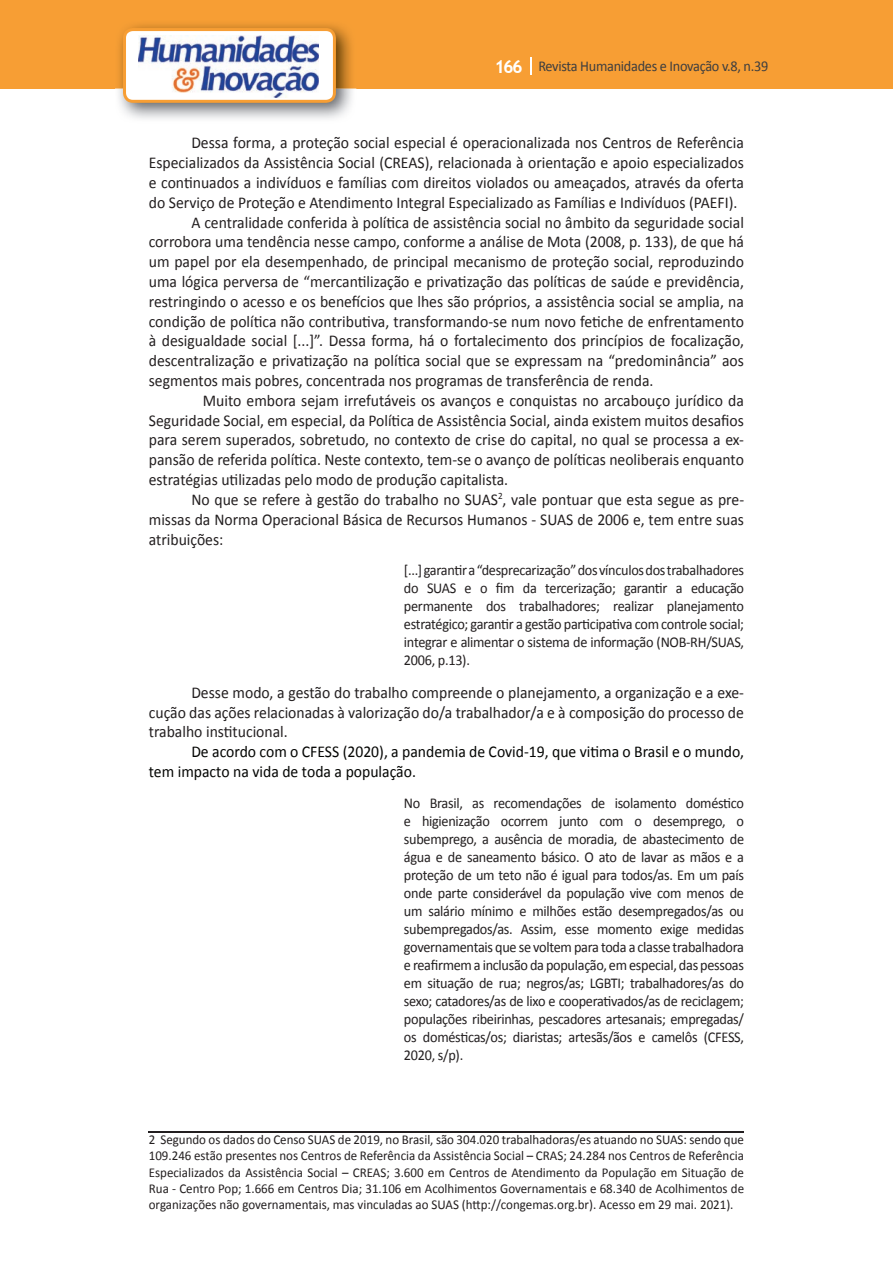
<style>
.page{position:relative;width:893px;height:1263px;background:#fff}
.page>*{position:absolute;margin:0;border:0;box-sizing:border-box;transform-origin:0 0}
.t1{font:16.5px/19.8px "Calibri";color:#231f20;text-align:justify;scale:.95 1}
.t2{font:16.5px/19.8px "Calibri";color:#040503;scale:.95 1}
.t3{font:15px/18px "Calibri";letter-spacing:-.02em;color:#231f20;text-align:justify;scale:.95 1}
.t4{font:15px "Calibri";letter-spacing:-.02em;color:#3e3e3f;scale:.95 1}
.t5{font:13.5px/16.2px "Calibri";color:#231f20;text-align:justify;scale:.96 1}
.s1{font-family:"Trebuchet MS";font-weight:700;font-size:18px;color:#fff}
</style>
<div class="page">
<div style="left:0;top:0;width:893px;height:88px;background:#f79e34"></div>
<svg style="left:530px;top:57px;width:2px;height:18px"></svg>
<img style="left:115px;top:24px;width:241px;height:95px">
<svg style="left:123px;top:28px;width:213px;height:75px"></svg>
<hr style="left:149px;top:1131px;width:595px;height:2px;background:#231f20">
<p class="t4" style="left:495px;top:57px;width:290px"><span class="s1">166</span> Revista Humanidades e Inovação v.8, n.39</p>
<p class="t1" style="left:191px;top:133px;width:583px">Dessa forma, a proteção social especial é operacionalizada nos Centros de Referência</p>
<p class="t1" style="left:149px;top:153px;width:628px">Especializados da Assistência Social (CREAS), relacionada à orientação e apoio especializados</p>
<p class="t1" style="left:149px;top:173px;width:628px">e continuados a indivíduos e famílias com direitos violados ou ameaçados, através da oferta</p>
<p class="t1" style="left:149px;top:193px;width:621px">do Serviço de Proteção e Atendimento Integral Especializado as Famílias e Indivíduos (PAEFI).</p>
<p class="t1" style="left:191px;top:212px;width:583px">A centralidade conferida à política de assistência social no âmbito da seguridade social</p>
<p class="t1" style="left:149px;top:232px;width:628px">corrobora uma tendência nesse campo, conforme a análise de Mota (2008, p. 133), de que há</p>
<p class="t1" style="left:149px;top:252px;width:628px">um papel por ela desempenhado, de principal mecanismo de proteção social, reproduzindo</p>
<p class="t1" style="left:149px;top:272px;width:628px">uma lógica perversa de “mercantilização e privatização das políticas de saúde e previdência,</p>
<p class="t1" style="left:149px;top:292px;width:628px">restringindo o acesso e os benefícios que lhes são próprios, a assistência social se amplia, na</p>
<p class="t1" style="left:149px;top:311px;width:628px">condição de política não contributiva, transformando-se num novo fetiche de enfrentamento</p>
<p class="t1" style="left:149px;top:331px;width:628px">à desigualdade social [...]”. Dessa forma, há o fortalecimento dos princípios de focalização,</p>
<p class="t1" style="left:149px;top:351px;width:628px">descentralização e privatização na política social que se expressam na “predominância” aos</p>
<p class="t1" style="left:149px;top:371px;width:533px">segmentos mais pobres, concentrada nos programas de transferência de renda.</p>
<p class="t1" style="left:203px;top:391px;width:571px">Muito embora sejam irrefutáveis os avanços e conquistas no arcabouço jurídico da</p>
<p class="t1" style="left:149px;top:410px;width:628px">Seguridade Social, em especial, da Política de Assistência Social, ainda existem muitos desafios</p>
<p class="t1" style="left:149px;top:430px;width:628px">para serem superados, sobretudo, no contexto de crise do capital, no qual se processa a ex-</p>
<p class="t1" style="left:149px;top:450px;width:628px">pansão de referida política. Neste contexto, tem-se o avanço de políticas neoliberais enquanto</p>
<p class="t1" style="left:149px;top:470px;width:380px">estratégias utilizadas pelo modo de produção capitalista.</p>
<p class="t1" style="left:191px;top:490px;width:583px">No que se refere à gestão do trabalho no SUAS<sup>2</sup>, vale pontuar que esta segue as pre-</p>
<p class="t1" style="left:149px;top:509px;width:628px">missas da Norma Operacional Básica de Recursos Humanos - SUAS de 2006 e, tem entre suas</p>
<p class="t1" style="left:149px;top:529px;width:80px">atribuições:</p>
<p class="t3" style="left:404px;top:561px;width:360px">[...] garantir a “desprecarização” dos vínculos dos trabalhadores do SUAS e o fim da tercerização; garantir a educação permanente dos trabalhadores; realizar planejamento estratégico; garantir a gestão participativa com controle social; integrar e alimentar o sistema de informação (NOB-RH/SUAS, 2006, p.13).</p>
<p class="t1" style="left:149px;top:682px;width:628px;text-indent:43px">Desse modo, a gestão do trabalho compreende o planejamento, a organização e a exe&shy;cução das ações relacionadas à valorização do/a trabalhador/a e à composição do processo de trabalho institucional.</p>
<p class="t2" style="left:149px;top:742px;width:628px;text-indent:43px">De acordo com o CFESS (2020), a pandemia de Covid-19, que vitima o Brasil e o mundo, tem impacto na vida de toda a população.</p>
<p class="t3" style="left:404px;top:794px;width:360px">No Brasil, as recomendações de isolamento doméstico e higienização ocorrem junto com o desemprego, o subemprego, a ausência de moradia, de abastecimento de água e de saneamento básico. O ato de lavar as mãos e a proteção de um teto não é igual para todos/as. Em um país onde parte considerável da população vive com menos de um salário mínimo e milhões estão desempregados/as ou subempregados/as. Assim, esse momento exige medidas governamentais que se voltem para toda a classe trabalhadora e reafirmem a inclusão da população, em especial, das pessoas em situação de rua; negros/as; LGBTI; trabalhadores/as do sexo; catadores/as de lixo e cooperativados/as de reciclagem; populações ribeirinhas, pescadores artesanais; empregadas/ os domésticas/os; diaristas; artesãs/ãos e camelôs (CFESS, 2020, s/p).</p>
<p class="t5" style="left:149px;top:1132px;width:622px">2 Segundo os dados do Censo SUAS de 2019, no Brasil, são 304.020 trabalhadoras/es atuando no SUAS: sendo que 109.246 estão presentes nos Centros de Referência da Assistência Social – CRAS; 24.284 nos Centros de Referência Especializados da Assistência Social – CREAS; 3.600 em Centros de Atendimento da População em Situação de Rua - Centro Pop; 1.666 em Centros Dia; 31.106 em Acolhimentos Governamentais e 68.340 de Acolhimentos de organizações não governamentais, mas vinculadas ao SUAS (http://congemas.org.br). Acesso em 29 mai. 2021).</p>
</div>
